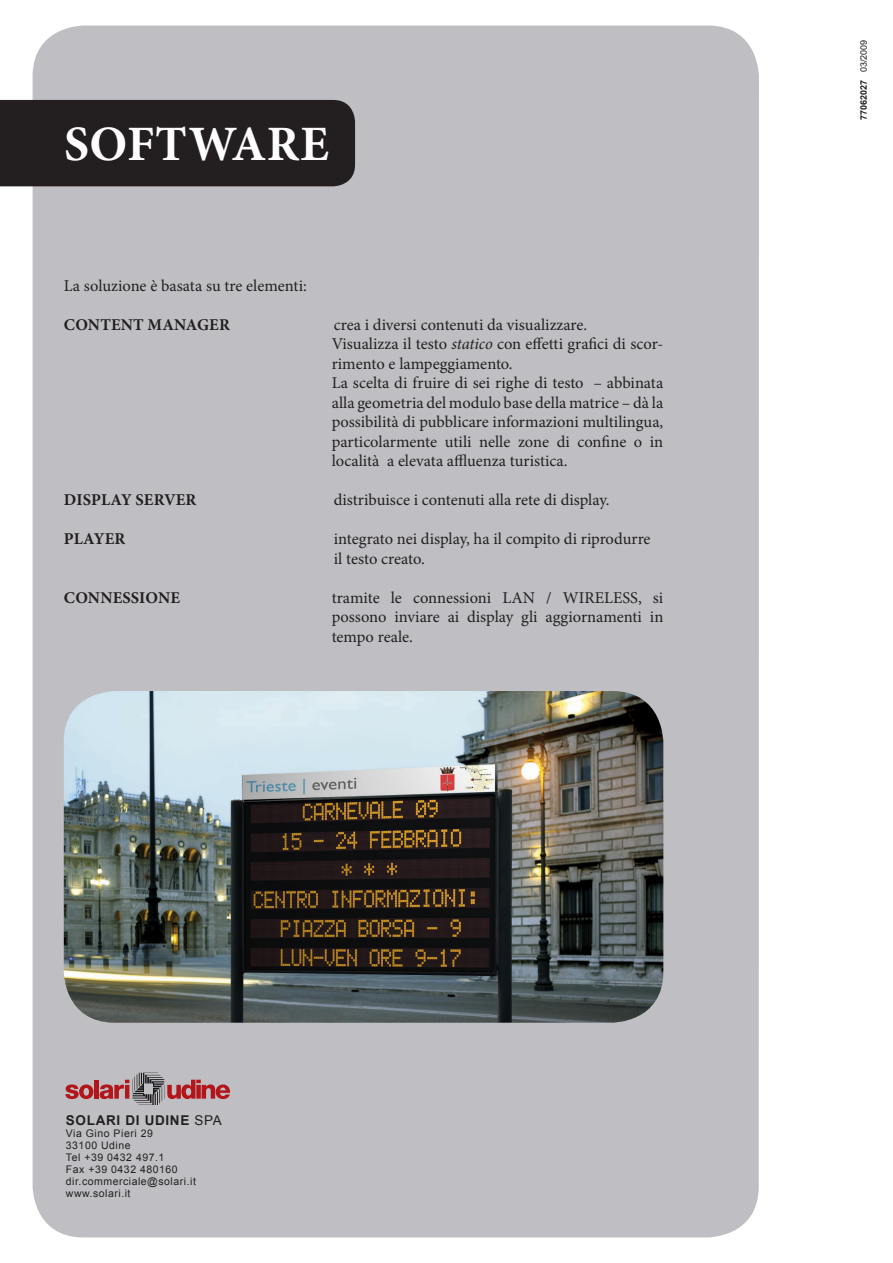
<style>
.page{position:relative;width:893px;height:1263px;background:#fff}
.page>*{position:absolute;margin:0;border:0;box-sizing:border-box;transform-origin:0 0}
.Body_Text{font:700 49.5px "Minion Pro";letter-spacing:.01em;color:#fff}
.Body_Text-2{font:16.5px/19.5px "Minion Pro";color:#231f20;text-align:justify}
.Body_Text-3{font:700 16.5px "Minion Pro";letter-spacing:.01em;color:#231f20}
.t1{font:700 13.5px "Arial";letter-spacing:.05em;color:#231f20}
.t2{font:10.5px "Arial";letter-spacing:.05em;color:#231f20}
.t3{font:700 9px "Arial";color:#231f20}
.s1{font-style:italic}
.s2{font-weight:400}
</style>
<div class="page">
<div style="left:33px;top:26px;width:726px;height:1211px;background:#bfbfc3;border-radius:51px"></div>
<svg style="left:65px;top:1084px;width:28px;height:15px"></svg>
<div style="left:94px;top:1080px;width:5px;height:19px;background:#b2151a"></div>
<svg style="left:100px;top:1073px;width:130px;height:32px"></svg>
<div style="left:0;top:100px;width:355px;height:86px;background:#231f20"></div>
<img style="left:64px;top:691px;width:599px;height:331px;border-radius:51px">
<p class="Body_Text" style="left:64px;top:109px;width:266px">SOFTWARE</p>
<p class="Body_Text-2" style="left:64px;top:276px;width:245px">La soluzione è basata su tre elementi:</p>
<p class="Body_Text-3" style="left:64px;top:313px;width:157px">CONTENT MANAGER</p>
<p class="Body_Text-2" style="left:334px;top:315px;width:255px">crea i diversi contenuti da visualizzare.</p>
<p class="Body_Text-2" style="left:332px;top:334px;width:333px">Visualizza il testo <span class="s1">statico</span> con effetti grafici di scor&shy;rimento e lampeggiamento.</p>
<p class="Body_Text-2" style="left:332px;top:373px;width:333px">La scelta di fruire di sei righe di testo – abbinata alla geometria del modulo base della matrice – dà la possibilità di pubblicare informazioni multilingua, particolarmente utili nelle zone di confine o in località a elevata affluenza turistica.</p>
<p class="Body_Text-3" style="left:64px;top:488px;width:124px">DISPLAY SERVER</p>
<p class="Body_Text-2" style="left:334px;top:490px;width:277px">distribuisce i contenuti alla rete di display.</p>
<p class="Body_Text-3" style="left:64px;top:527px;width:22px">PLAYER</p>
<p class="Body_Text-2" style="left:334px;top:529px;width:318px">integrato nei display, ha il compito di riprodurre</p>
<p class="Body_Text-2" style="left:334px;top:549px;width:92px">il testo creato.</p>
<p class="Body_Text-3" style="left:64px;top:586px;width:59px">CONNESSIO</p>
<p class="Body_Text-3" style="left:158px;top:586px;width:23px">NE</p>
<p class="Body_Text-2" style="left:332px;top:588px;width:333px">tramite le connessioni LAN / WIRELESS, si possono inviare ai display gli aggiornamenti in tempo reale.</p>
<p class="t1" style="left:66px;top:1112px;width:157px">SOLARI DI UDINE <span class="s2">SPA</span></p>
<p class="t2" style="left:66px;top:1127px;width:88px">Via Gino Pieri 29</p>
<p class="t2" style="left:66px;top:1139px;width:66px">33100 Udine</p>
<p class="t2" style="left:66px;top:1151px;width:100px">Tel +39 0432 497.1</p>
<p class="t2" style="left:66px;top:1163px;width:113px">Fax +39 0432 480160</p>
<p class="t2" style="left:66px;top:1175px;width:132px">dir.commerciale@solari.it</p>
<p class="t2" style="left:66px;top:1187px;width:66px">www.solari.it</p>
<p class="t3" style="left:859px;top:120px;width:82px;rotate:-90deg">77062027 <span class="s2">03/2009</span></p>
</div>
